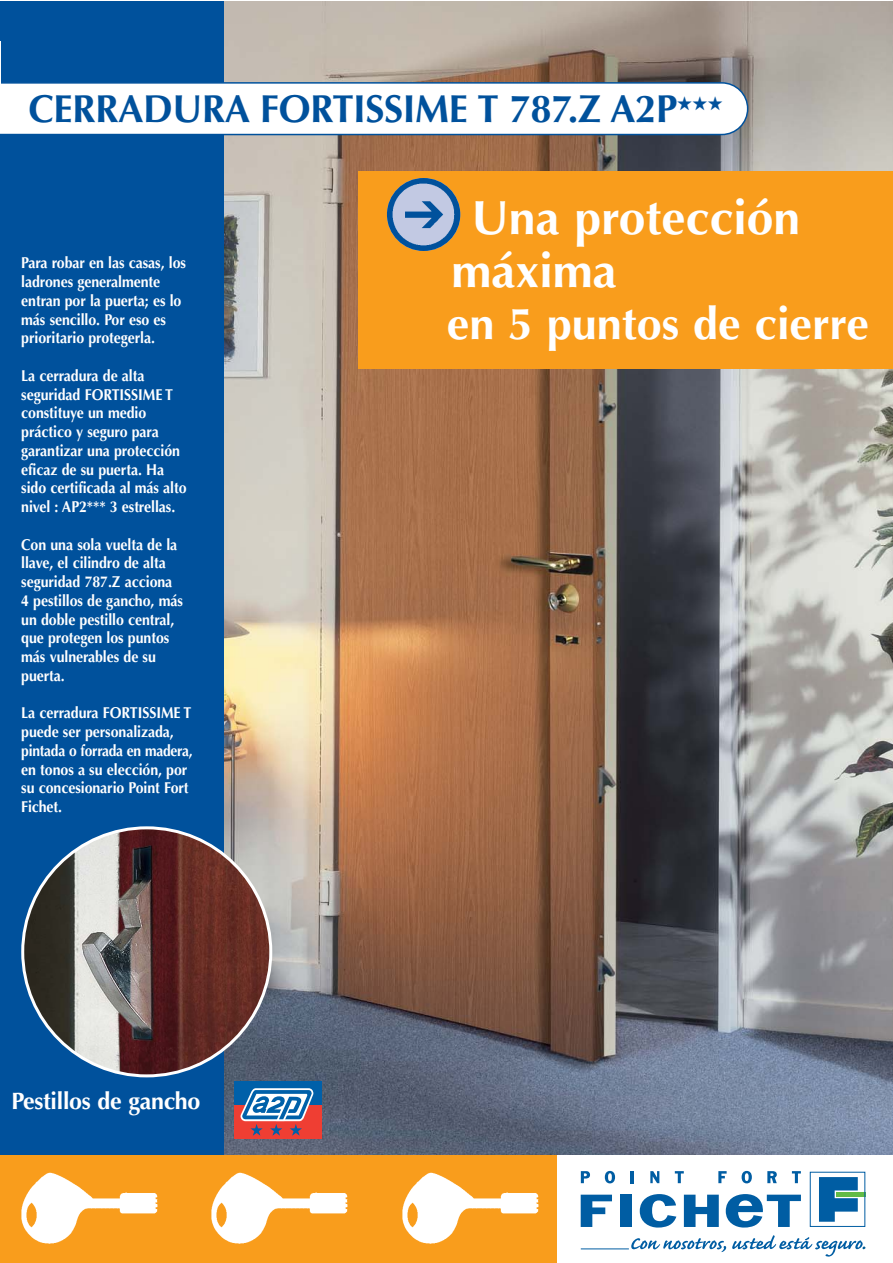
<style>
.page{position:relative;width:893px;height:1263px;background:#fff}
.page>*{position:absolute;margin:0;border:0;box-sizing:border-box;transform-origin:0 0}
.t1{font:700 48px/52.5px "Optima";color:#fff}
.t2{font:700 45px "Optima";color:#fff}
.t3{font:700 39px "Optima";letter-spacing:-.01em;color:#00519c}
.t4{font:700 23.7px "Optima";letter-spacing:-.01em;color:#fff}
.t5{font:700 15.75px/18.8px "Optima";letter-spacing:-.005em;color:#fff;scale:.9 1}
</style>
<div class="page">
<img style="left:224px;top:1px;width:669px;height:1154px">
<div style="left:0;top:1px;width:224px;height:1160px;background:#00519c"></div>
<div style="left:234px;top:1105px;width:88px;height:33px;background:#ef3e33"></div>
<div style="left:234px;top:1081px;width:88px;height:24px;background:#0060a9"></div>
<svg style="left:241px;top:1088px;width:73px;height:48px"></svg>
<svg style="left:21px;top:826px;width:251px;height:251px;background:#695d64"></svg>
<div style="left:358px;top:171px;width:535px;height:198px;background:#f99d1c"></div>
<img style="left:387px;top:178px;width:73px;height:73px;border-radius:50%">
<div style="left:0;top:1155px;width:893px;height:108px;background:#f99d1c"></div>
<svg style="left:0;top:82px;width:748px;height:53px"></svg>
<div style="left:557px;top:1155px;width:336px;height:108px;background:#fff"></div>
<svg style="left:581px;top:1195px;width:31px;height:32px"></svg>
<div style="left:620px;top:1195px;width:12px;height:32px;background:#005da3"></div>
<svg style="left:581px;top:1171px;width:9px;height:12px"></svg>
<svg style="left:605px;top:1171px;width:10px;height:12px"></svg>
<svg style="left:631px;top:1171px;width:3px;height:12px"></svg>
<svg style="left:640px;top:1170px;width:226px;height:57px"></svg>
<hr style="left:581px;top:1248px;width:48px;height:1px;background:#005da3">
<svg style="left:631px;top:1238px;width:95px;height:14px"></svg>
<svg style="left:732px;top:1235px;width:133px;height:21px"></svg>
<img style="left:21px;top:1172px;width:137px;height:72px">
<img style="left:211px;top:1172px;width:137px;height:72px">
<img style="left:402px;top:1172px;width:137px;height:72px">
<hr style="left:0;top:42px;width:1px;height:85px;background:#fff">
<h3 class="t3" style="left:29px;top:93px;width:696px">CERRADURA FORTISSIME T 787.Z A2P★★★</h3>
<p class="t5" style="left:21px;top:255px;width:185px">Para robar en las casas, los ladrones generalmente entran por la puerta; es lo más sencillo. Por eso es prioritario protegerla.</p>
<p class="t5" style="left:21px;top:368px;width:185px">La cerradura de alta seguridad FORTISSIME T constituye un medio práctico y seguro para garantizar una protección eficaz de su puerta. Ha sido certificada al más alto nivel : AP2*** 3 estrellas.</p>
<p class="t5" style="left:21px;top:536px;width:181px">Con una sola vuelta de la llave, el cilindro de alta seguridad 787.Z acciona<br>4 pestillos de gancho, más un doble pestillo central, que protegen los puntos más vulnerables de su puerta.</p>
<p class="t5" style="left:21px;top:705px;width:192px">La cerradura FORTISSIME T puede ser personalizada, pintada o forrada en madera, en tonos a su elección, por su concesionario Point Fort<br>Fichet.</p>
<h3 class="t4" style="left:11px;top:1091px;width:190px">Pestillos de gancho</h3>
<h1 class="t1" style="left:451px;top:196px;width:350px;text-indent:20px">Una protección máxima</h1>
<h2 class="t2" style="left:447px;top:305px;width:424px">en 5 puntos de cierre</h2>
</div>
